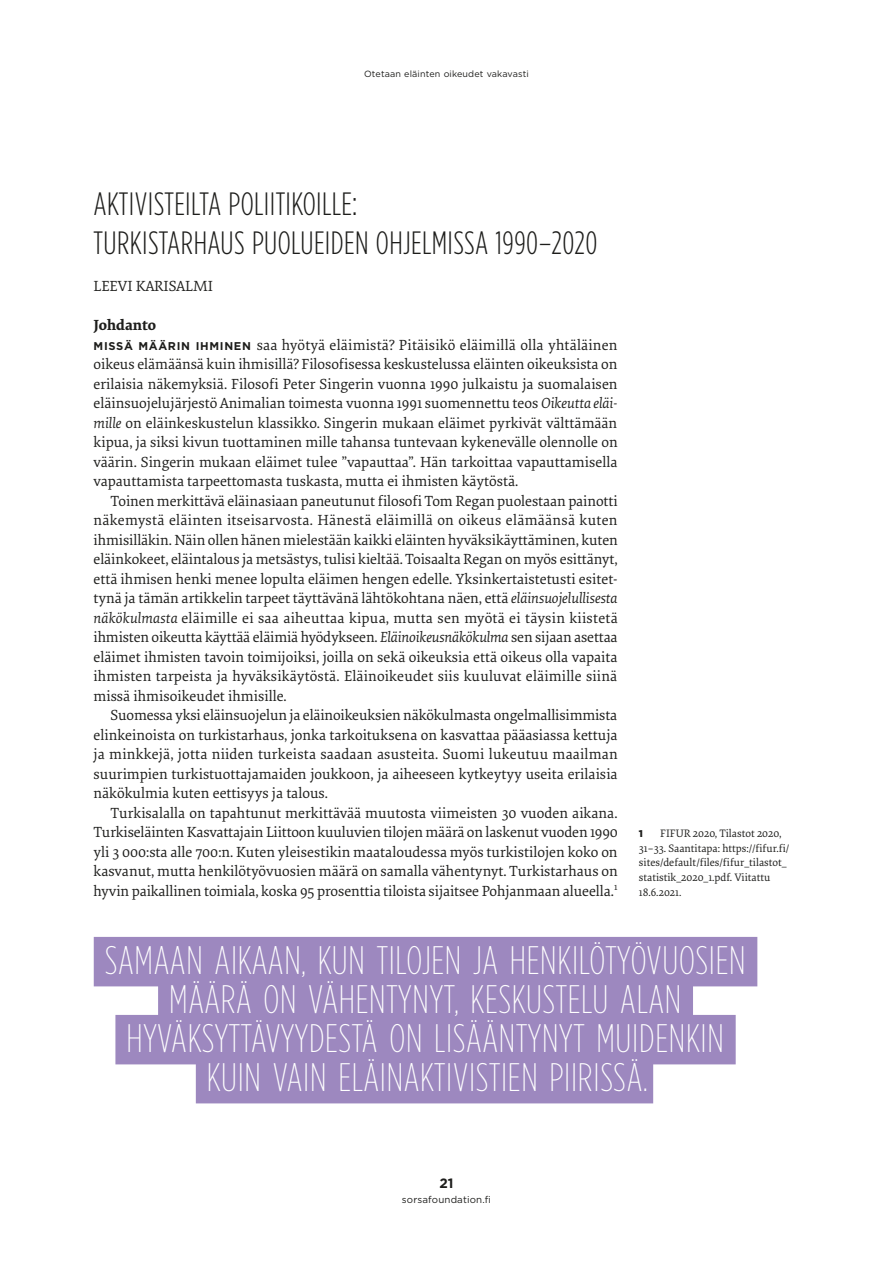
<style>
.page{position:relative;width:893px;height:1263px;background:#fff}
.page>*{position:absolute;margin:0;border:0;box-sizing:border-box;transform-origin:0 0}
.t1{font:200 39.75px/39px "Gotham Condensed";letter-spacing:.02em;color:#fff;text-align:center}
.t2{font:300 32.25px/39px "Gotham Condensed";letter-spacing:.015em;color:#1d1d1b}
.t3{font:15.3px/19.5px "Elena Basic";color:#1d1d1b;text-align:justify}
.t4{font:700 13.5px "Gotham";color:#1d1d1b}
.t5{font:11.25px/14.7px "Elena Basic";color:#1d1d1b}
.t6{font:9.75px "Gotham";letter-spacing:.015em;color:#1d1d1b}
.t7{font:900 9.75px "Gotham";color:#1d1d1b}
.t8{font:9px "Gotham";letter-spacing:.015em;color:#1d1d1b}
.s1{font-weight:700}
.s2{font-family:"Gotham";font-weight:700;font-size:11.25px}
.s3{font-style:italic}
</style>
<div class="page">
<div style="left:94px;top:937px;width:663px;height:49px;background:#9d88bf"></div>
<div style="left:158px;top:976px;width:535px;height:49px;background:#9d88bf"></div>
<div style="left:115px;top:1015px;width:621px;height:49px;background:#9d88bf"></div>
<div style="left:196px;top:1054px;width:457px;height:49px;background:#9d88bf"></div>
<p class="t8" style="left:364px;top:68px;width:166px">Otetaan eläinten oikeudet vakavasti</p>
<h2 class="t2" style="left:94px;top:184px;width:505px">AKTIVISTEILTA POLIITIKOILLE:<br>TURKISTARHAUS PUOLUEIDEN OHJELMISSA 1990–2020</h2>
<p class="t3" style="left:94px;top:276px;width:121px">LEEVI KARISALMI</p>
<p class="t3" style="left:94px;top:315px;width:526px;text-align:left"><span class="s1">Johdanto<br></span><span class="s2">MISSÄ MÄÄRIN IHMINEN</span> saa hyötyä eläimistä? Pitäisikö eläimillä olla yhtäläinen oikeus elämäänsä kuin ihmisillä? Filosofisessa keskustelussa eläinten oikeuksista on erilaisia näkemyksiä. Filosofi Peter Singerin vuonna 1990 julkaistu ja suomalaisen eläinsuojelujärjestö Animalian toimesta vuonna 1991 suomennettu teos <span class="s3">Oikeutta eläi&shy;mille</span> on eläinkeskustelun klassikko. Singerin mukaan eläimet pyrkivät välttämään kipua, ja siksi kivun tuottaminen mille tahansa tuntevaan kykenevälle olennolle on väärin. Singerin mukaan eläimet tulee ”vapauttaa”. Hän tarkoittaa vapauttamisella vapauttamista tarpeettomasta tuskasta, mutta ei ihmisten käytöstä.</p>
<p class="t3" style="left:94px;top:490px;width:526px;text-indent:17px">Toinen merkittävä eläinasiaan paneutunut filosofi Tom Regan puolestaan painotti näkemystä eläinten itseisarvosta. Hänestä eläimillä on oikeus elämäänsä kuten ihmisilläkin. Näin ollen hänen mielestään kaikki eläinten hyväksikäyttäminen, kuten eläinkokeet, eläintalous ja metsästys, tulisi kieltää. Toisaalta Regan on myös esittänyt, että ihmisen henki menee lopulta eläimen hengen edelle. Yksinkertaistetusti esitet&shy;tynä ja tämän artikkelin tarpeet täyttävänä lähtökohtana näen, että <span class="s3">eläinsuojelullisesta näkökulmasta</span> eläimille ei saa aiheuttaa kipua, mutta sen myötä ei täysin kiistetä ihmisten oikeutta käyttää eläimiä hyödykseen. <span class="s3">Eläinoikeusnäkökulma</span> sen sijaan asettaa eläimet ihmisten tavoin toimijoiksi, joilla on sekä oikeuksia että oikeus olla vapaita ihmisten tarpeista ja hyväksikäytöstä. Eläinoikeudet siis kuuluvat eläimille siinä missä ihmisoikeudet ihmisille.</p>
<p class="t3" style="left:94px;top:705px;width:526px;text-indent:17px">Suomessa yksi eläinsuojelun ja eläinoikeuksien näkökulmasta ongelmallisimmista elinkeinoista on turkistarhaus, jonka tarkoituksena on kasvattaa pääasiassa kettuja ja minkkejä, jotta niiden turkeista saadaan asusteita. Suomi lukeutuu maailman suurimpien turkistuottajamaiden joukkoon, ja aiheeseen kytkeytyy useita erilaisia näkökulmia kuten eettisyys ja talous.</p>
<p class="t3" style="left:94px;top:802px;width:526px;text-indent:17px">Turkisalalla on tapahtunut merkittävää muutosta viimeisten 30 vuoden aikana.<br>Turkiseläinten Kasvattajain Liittoon kuuluvien tilojen määrä on laskenut vuoden 1990 yli 3 000:sta alle 700:n. Kuten yleisestikin maataloudessa myös turkistilojen koko on kasvanut, mutta henkilötyövuosien määrä on samalla vähentynyt. Turkistarhaus on hyvin paikallinen toimiala, koska 95 prosenttia tiloista sijaitsee Pohjanmaan alueella.<sup>1</sup></p>
<p class="t5" style="left:639px;top:825px;width:152px;text-indent:21px">FIFUR 2020, Tilastot 2020,<br>31–33. Saantitapa: https://fifur.fi/ sites/default/files/fifur_tilastot_ statistik_2020_1.pdf. Viitattu<br>18.6.2021.</p>
<p class="t7" style="left:639px;top:827px;width:6px">1</p>
<h1 class="t1" style="left:105px;top:940px;width:642px">SAMAAN AIKAAN, KUN TILOJEN JA HENKILÖTYÖVUOSIEN MÄÄRÄ ON VÄHENTYNYT, KESKUSTELU ALAN HYVÄKSYTTÄVYYDESTÄ ON LISÄÄNTYNYT MUIDENKIN KUIN VAIN ELÄINAKTIVISTIEN PIIRISSÄ.</h1>
<p class="t4" style="left:439px;top:1174px;width:16px">21</p>
<p class="t6" style="left:402px;top:1193px;width:91px">sorsafoundation.fi</p>
</div>
